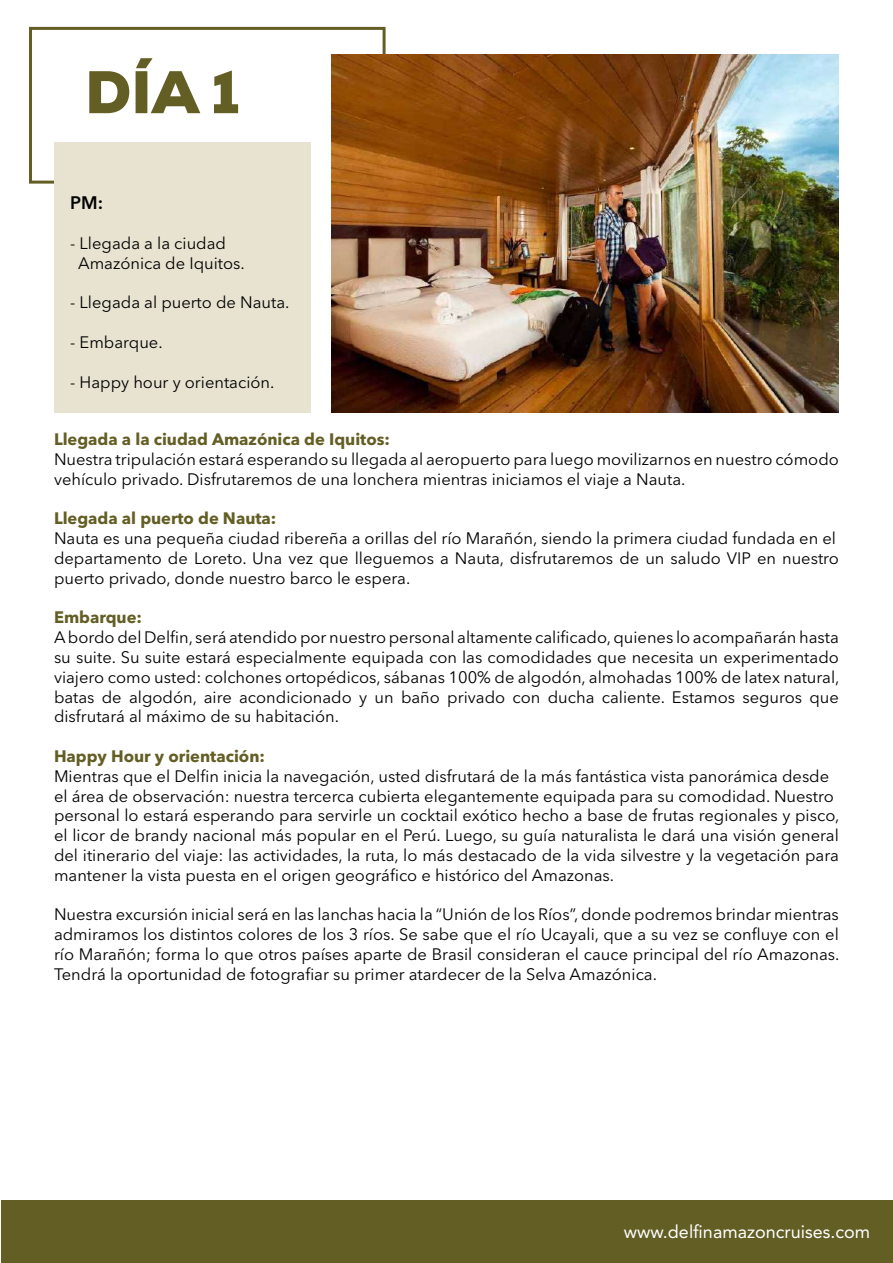
<style>
.page{position:relative;width:893px;height:1263px;background:#fff}
.page>*{position:absolute;margin:0;border:0;box-sizing:border-box;transform-origin:0 0}
.t1{font:900 60px "Nexa";color:#635e24}
.t2{font:18px "Avenir LT Std";color:#fff}
.t3{font:600 18px "Avenir Next LT Pro";color:#000}
.t4{font:16.5px/19.8px "Avenir Next LT Pro";color:#000}
.t5{font:700 16.5px "Avenir Next LT Pro";color:#635e24}
</style>
<div class="page">
<div style="left:1px;top:1200px;width:891px;height:62px;background:#635e24"></div>
<div style="left:29px;top:27px;width:357px;height:157px;border:3px solid #635e24"></div>
<div style="left:271px;top:134px;width:81px;height:74px;background:#fff"></div>
<img style="left:332px;top:54px;width:507px;height:358px">
<div style="left:55px;top:142px;width:256px;height:270px;background:#e8e3d1"></div>
<h1 class="t1" style="left:85px;top:54px;width:156px">DÍA 1</h1>
<p class="t3" style="left:70px;top:192px;width:34px">PM:</p>
<p class="t4" style="left:78px;top:233px;width:168px;text-indent:-8px">- Llegada a la ciudad<br>Amazónica de Iquitos.</p>
<p class="t4" style="left:70px;top:293px;width:221px">- Llegada al puerto de Nauta.</p>
<p class="t4" style="left:70px;top:332px;width:94px">- Embarque.</p>
<p class="t4" style="left:70px;top:372px;width:206px">- Happy hour y orientación.</p>
<p class="t5" style="left:54px;top:429px;width:338px">Llegada a la ciudad Amazónica de Iquitos:</p>
<p class="t4" style="left:54px;top:449px;width:786px">Nuestra tripulación estará esperando su llegada al aeropuerto para luego movilizarnos en nuestro cómodo vehículo privado. Disfrutaremos de una lonchera mientras iniciamos el viaje a Nauta.</p>
<p class="t5" style="left:54px;top:508px;width:224px">Llegada al puerto de Nauta:</p>
<p class="t4" style="left:54px;top:528px;width:786px">Nauta es una pequeña ciudad ribereña a orillas del río Marañón, siendo la primera ciudad fundada en el departamento de Loreto. Una vez que lleguemos a Nauta, disfrutaremos de un saludo VIP en nuestro puerto privado, donde nuestro barco le espera.</p>
<p class="t5" style="left:54px;top:607px;width:89px">Embarque:</p>
<p class="t4" style="left:54px;top:627px;width:787px;text-align:justify">A bordo del Delfin, será atendido por nuestro personal altamente calificado, quienes lo acompañarán hasta su suite. Su suite estará especialmente equipada con las comodidades que necesita un experimentado viajero como usted: colchones ortopédicos, sábanas 100% de algodón, almohadas 100% de latex natural, batas de algodón, aire acondicionado y un baño privado con ducha caliente. Estamos seguros que disfrutará al máximo de su habitación.</p>
<p class="t5" style="left:54px;top:746px;width:212px">Happy Hour y orientación:</p>
<p class="t4" style="left:54px;top:766px;width:787px">Mientras que el Delfin inicia la navegación, usted disfrutará de la más fantástica vista panorámica desde el área de observación: nuestra tercerca cubierta elegantemente equipada para su comodidad. Nuestro personal lo estará esperando para servirle un cocktail exótico hecho a base de frutas regionales y pisco, el licor de brandy nacional más popular en el Perú. Luego, su guía naturalista le dará una visión general del itinerario del viaje: las actividades, la ruta, lo más destacado de la vida silvestre y la vegetación para mantener la vista puesta en el origen geográfico e histórico del Amazonas.</p>
<p class="t4" style="left:54px;top:905px;width:787px;text-align:justify">Nuestra excursión inicial será en las lanchas hacia la “Unión de los Ríos”, donde podremos brindar mientras admiramos los distintos colores de los 3 ríos. Se sabe que el río Ucayali, que a su vez se confluye con el río Marañón; forma lo que otros países aparte de Brasil consideran el cauce principal del río Amazonas.<br>Tendrá la oportunidad de fotografiar su primer atardecer de la Selva Amazónica.</p>
<p class="t2" style="left:624px;top:1221px;width:248px">www.delfinamazoncruises.com</p>
</div>
